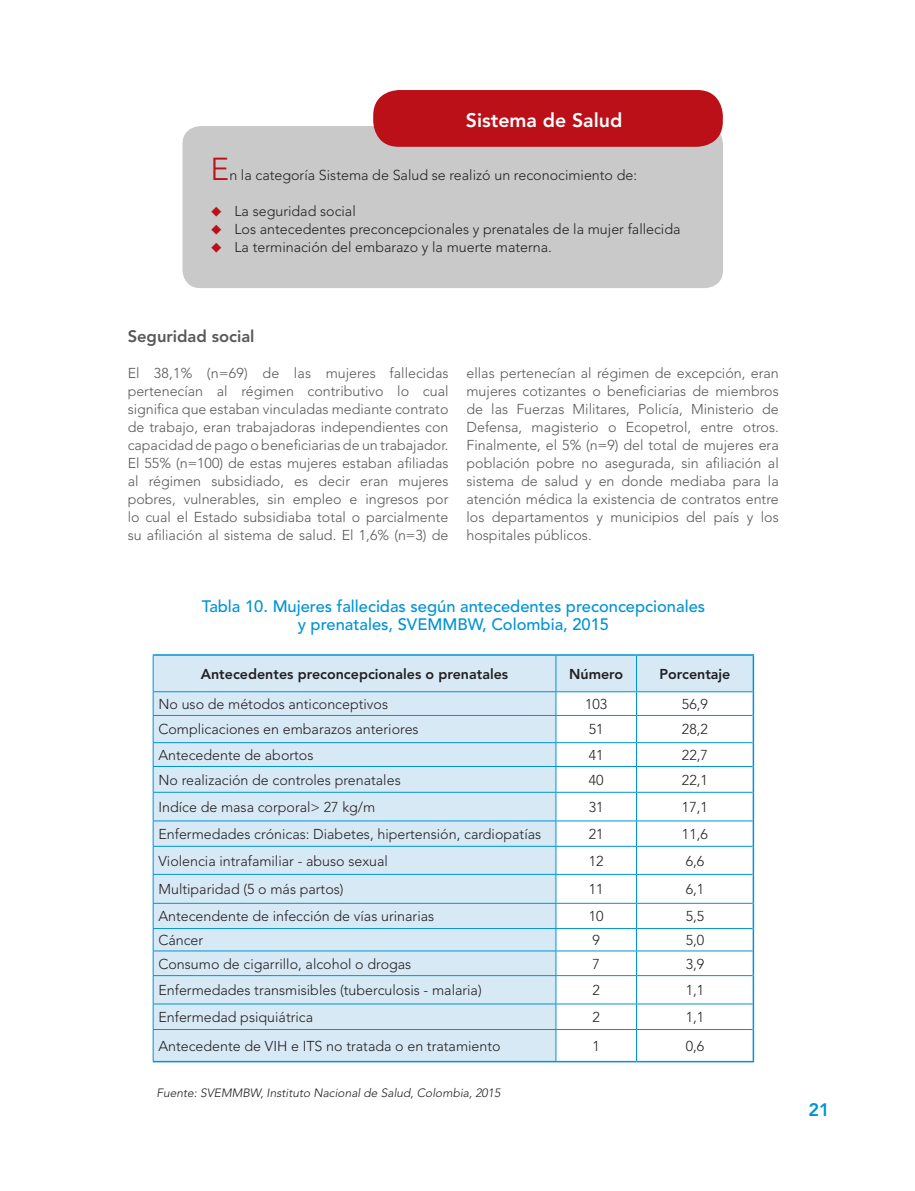
<style>
.page{position:relative;width:915px;height:1191px;background:#fff}
.page>*{position:absolute;margin:0;border:0;box-sizing:border-box;transform-origin:0 0}
.t1{font:800 19.5px "Avenir LT Std";color:#fff}
.t2{font:800 18px "Avenir LT Std";color:#0093d5}
.t3{font:500 16.5px/18px "Avenir LT Std";color:#0093d5;text-align:center}
.t4{font:800 16.5px "Avenir LT Std";color:#57585a}
.t5{font:300 14.25px/18px "Avenir LT Std";color:#57585a;text-align:justify}
.t6{font:300 14.25px "Avenir LT Std";color:#231f20}
.t7{font:800 14.25px "Avenir LT Std";color:#231f20}
.t8{font:italic 300 12px "Avenir LT Std";color:#231f20}
.s1{font-size:31.5px;color:#bb1018}
.s2{color:#bb1018}
</style>
<div class="page">
<div style="left:154px;top:656px;width:598px;height:405px;background:#d8e9f6"></div>
<svg style="left:556px;top:692px;width:196px;height:369px"></svg>
<hr style="left:153px;top:656px;width:1px;height:35px;background:#0093d5">
<hr style="left:153px;top:654px;width:402px;height:2px;background:#0093d5">
<hr style="left:555px;top:654px;width:81px;height:2px;background:#0093d5">
<hr style="left:555px;top:656px;width:1px;height:35px;background:#0093d5">
<hr style="left:636px;top:656px;width:1px;height:35px;background:#0093d5">
<hr style="left:636px;top:654px;width:117px;height:2px;background:#0093d5">
<hr style="left:752px;top:656px;width:1px;height:36px;background:#0093d5">
<svg style="left:153px;top:692px;width:1px;height:337px"></svg>
<hr style="left:153px;top:691px;width:402px;height:1px;background:#0093d5">
<hr style="left:153px;top:715px;width:402px;height:1px;background:#0093d5">
<hr style="left:153px;top:742px;width:402px;height:1px;background:#0093d5">
<hr style="left:153px;top:766px;width:402px;height:1px;background:#0093d5">
<hr style="left:153px;top:792px;width:402px;height:1px;background:#0093d5">
<hr style="left:153px;top:820px;width:402px;height:1px;background:#0093d5">
<hr style="left:153px;top:846px;width:402px;height:1px;background:#0093d5">
<hr style="left:153px;top:874px;width:402px;height:1px;background:#0093d5">
<hr style="left:153px;top:903px;width:402px;height:1px;background:#0093d5">
<hr style="left:153px;top:928px;width:402px;height:1px;background:#0093d5">
<hr style="left:153px;top:950px;width:402px;height:1px;background:#0093d5">
<hr style="left:153px;top:975px;width:402px;height:1px;background:#0093d5">
<hr style="left:153px;top:1003px;width:402px;height:1px;background:#0093d5">
<svg style="left:555px;top:692px;width:1px;height:337px"></svg>
<hr style="left:555px;top:691px;width:81px;height:1px;background:#0093d5">
<hr style="left:555px;top:715px;width:81px;height:1px;background:#0093d5">
<hr style="left:555px;top:742px;width:81px;height:1px;background:#0093d5">
<hr style="left:555px;top:766px;width:81px;height:1px;background:#0093d5">
<hr style="left:555px;top:792px;width:81px;height:1px;background:#0093d5">
<hr style="left:555px;top:820px;width:81px;height:1px;background:#0093d5">
<hr style="left:555px;top:846px;width:81px;height:1px;background:#0093d5">
<hr style="left:555px;top:874px;width:81px;height:1px;background:#0093d5">
<hr style="left:555px;top:903px;width:81px;height:1px;background:#0093d5">
<hr style="left:555px;top:928px;width:81px;height:1px;background:#0093d5">
<hr style="left:555px;top:950px;width:81px;height:1px;background:#0093d5">
<hr style="left:555px;top:975px;width:81px;height:1px;background:#0093d5">
<hr style="left:555px;top:1003px;width:81px;height:1px;background:#0093d5">
<svg style="left:636px;top:692px;width:1px;height:337px"></svg>
<hr style="left:636px;top:691px;width:116px;height:1px;background:#0093d5">
<svg style="left:752px;top:692px;width:1px;height:337px"></svg>
<hr style="left:636px;top:715px;width:116px;height:1px;background:#0093d5">
<hr style="left:636px;top:742px;width:116px;height:1px;background:#0093d5">
<hr style="left:636px;top:766px;width:116px;height:1px;background:#0093d5">
<hr style="left:636px;top:792px;width:116px;height:1px;background:#0093d5">
<hr style="left:636px;top:820px;width:116px;height:1px;background:#0093d5">
<hr style="left:636px;top:846px;width:116px;height:1px;background:#0093d5">
<hr style="left:636px;top:874px;width:116px;height:1px;background:#0093d5">
<hr style="left:636px;top:903px;width:116px;height:1px;background:#0093d5">
<hr style="left:636px;top:928px;width:116px;height:1px;background:#0093d5">
<hr style="left:636px;top:950px;width:116px;height:1px;background:#0093d5">
<hr style="left:636px;top:975px;width:116px;height:1px;background:#0093d5">
<hr style="left:636px;top:1003px;width:116px;height:1px;background:#0093d5">
<hr style="left:153px;top:1029px;width:1px;height:32px;background:#0093d5">
<hr style="left:153px;top:1029px;width:402px;height:1px;background:#0093d5">
<hr style="left:153px;top:1061px;width:402px;height:1px;background:#0093d5">
<hr style="left:555px;top:1029px;width:1px;height:32px;background:#0093d5">
<hr style="left:555px;top:1029px;width:81px;height:1px;background:#0093d5">
<hr style="left:555px;top:1061px;width:81px;height:1px;background:#0093d5">
<hr style="left:636px;top:1029px;width:1px;height:32px;background:#0093d5">
<hr style="left:636px;top:1029px;width:116px;height:1px;background:#0093d5">
<hr style="left:752px;top:1029px;width:1px;height:32px;background:#0093d5">
<hr style="left:636px;top:1061px;width:117px;height:1px;background:#0093d5">
<div style="left:182px;top:126px;width:540px;height:162px;background:#cac9c9;border-radius:18px"></div>
<div style="left:373px;top:90px;width:349px;height:57px;background:#bb1018;border-radius:26px"></div>
<h1 class="t1" style="left:465px;top:108px;width:158px">Sistema de Salud</h1>
<p class="t6" style="left:210px;top:167px;width:428px"><span class="s1">E</span>n la categoría Sistema de Salud se realizó un reconocimiento de:</p>
<p class="t6" style="left:210px;top:203px;width:146px"><span class="s2">◆</span> La seguridad social</p>
<p class="t6" style="left:210px;top:221px;width:471px"><span class="s2">◆</span> Los antecedentes preconcepcionales y prenatales de la mujer fallecida</p>
<p class="t6" style="left:210px;top:239px;width:342px"><span class="s2">◆</span> La terminación del embarazo y la muerte materna.</p>
<p class="t4" style="left:128px;top:327px;width:128px">Seguridad social</p>
<p class="t5" style="left:128px;top:364px;width:322px">El 38,1% (n=69) de las mujeres fallecidas pertenecían al régimen contributivo lo cual significa que estaban vinculadas mediante contrato de trabajo, eran trabajadoras independientes con capacidad de pago o beneficiarias de un trabajador.<br>El 55% (n=100) de estas mujeres estaban afiliadas al régimen subsidiado, es decir eran mujeres pobres, vulnerables, sin empleo e ingresos por lo cual el Estado subsidiaba total o parcialmente su afiliación al sistema de salud. El 1,6% (n=3) de</p>
<p class="t5" style="left:466px;top:364px;width:314px">ellas pertenecían al régimen de excepción, eran mujeres cotizantes o beneficiarias de miembros de las Fuerzas Militares, Policía, Ministerio de Defensa, magisterio o Ecopetrol, entre otros.<br>Finalmente, el 5% (n=9) del total de mujeres era población pobre no asegurada, sin afiliación al sistema de salud y en donde mediaba para la atención médica la existencia de contratos entre los departamentos y municipios del país y los hospitales públicos.</p>
<p class="t3" style="left:202px;top:598px;width:505px">Tabla 10. Mujeres fallecidas según antecedentes preconcepcionales y prenatales, SVEMMBW, Colombia, 2015</p>
<p class="t7" style="left:201px;top:665px;width:309px">Antecedentes preconcepcionales o prenatales</p>
<p class="t7" style="left:569px;top:665px;width:56px">Número</p>
<p class="t7" style="left:659px;top:665px;width:72px">Porcentaje</p>
<p class="t6" style="left:158px;top:695px;width:231px">No uso de métodos anticonceptivos</p>
<p class="t6" style="left:585px;top:695px;width:24px">103</p>
<p class="t6" style="left:681px;top:695px;width:27px">56,9</p>
<p class="t6" style="left:158px;top:721px;width:262px">Complicaciones en embarazos anteriores</p>
<p class="t6" style="left:588px;top:721px;width:16px">51</p>
<p class="t6" style="left:681px;top:721px;width:27px">28,2</p>
<p class="t6" style="left:158px;top:746px;width:156px">Antecedente de abortos</p>
<p class="t6" style="left:588px;top:746px;width:16px">41</p>
<p class="t6" style="left:681px;top:746px;width:27px">22,7</p>
<p class="t6" style="left:158px;top:771px;width:244px">No realización de controles prenatales</p>
<p class="t6" style="left:588px;top:771px;width:16px">40</p>
<p class="t6" style="left:681px;top:771px;width:27px">22,1</p>
<p class="t6" style="left:158px;top:798px;width:218px">Indíce de masa corporal&gt; 27 kg/m</p>
<p class="t6" style="left:588px;top:798px;width:16px">31</p>
<p class="t6" style="left:681px;top:798px;width:27px">17,1</p>
<p class="t6" style="left:158px;top:825px;width:384px">Enfermedades crónicas: Diabetes, hipertensión, cardiopatías</p>
<p class="t6" style="left:588px;top:825px;width:16px">21</p>
<p class="t6" style="left:681px;top:825px;width:27px">11,6</p>
<p class="t6" style="left:158px;top:852px;width:231px">Violencia intrafamiliar - abuso sexual</p>
<p class="t6" style="left:588px;top:852px;width:16px">12</p>
<p class="t6" style="left:685px;top:852px;width:20px">6,6</p>
<p class="t6" style="left:158px;top:881px;width:187px">Multiparidad (5 o más partos)</p>
<p class="t6" style="left:588px;top:881px;width:16px">11</p>
<p class="t6" style="left:685px;top:881px;width:20px">6,1</p>
<p class="t6" style="left:158px;top:908px;width:277px">Antecendente de infección de vías urinarias</p>
<p class="t6" style="left:588px;top:908px;width:16px">10</p>
<p class="t6" style="left:685px;top:908px;width:20px">5,5</p>
<p class="t6" style="left:158px;top:932px;width:46px">Cáncer</p>
<p class="t6" style="left:592px;top:932px;width:9px">9</p>
<p class="t6" style="left:685px;top:932px;width:20px">5,0</p>
<p class="t6" style="left:158px;top:955px;width:254px">Consumo de cigarrillo, alcohol o drogas</p>
<p class="t6" style="left:592px;top:955px;width:9px">7</p>
<p class="t6" style="left:685px;top:955px;width:20px">3,9</p>
<p class="t6" style="left:158px;top:982px;width:325px">Enfermedades transmisibles (tuberculosis - malaria)</p>
<p class="t6" style="left:592px;top:982px;width:9px">2</p>
<p class="t6" style="left:685px;top:982px;width:20px">1,1</p>
<p class="t6" style="left:158px;top:1008px;width:156px">Enfermedad psiquiátrica</p>
<p class="t6" style="left:592px;top:1008px;width:9px">2</p>
<p class="t6" style="left:685px;top:1008px;width:20px">1,1</p>
<p class="t6" style="left:158px;top:1037px;width:343px">Antecedente de VIH e ITS no tratada o en tratamiento</p>
<p class="t6" style="left:592px;top:1037px;width:9px">1</p>
<p class="t6" style="left:685px;top:1037px;width:20px">0,6</p>
<p class="t8" style="left:156px;top:1085px;width:345px">Fuente: SVEMMBW, Instituto Nacional de Salud, Colombia, 2015</p>
<p class="t2" style="left:808px;top:1099px;width:23px">21</p>
</div>
